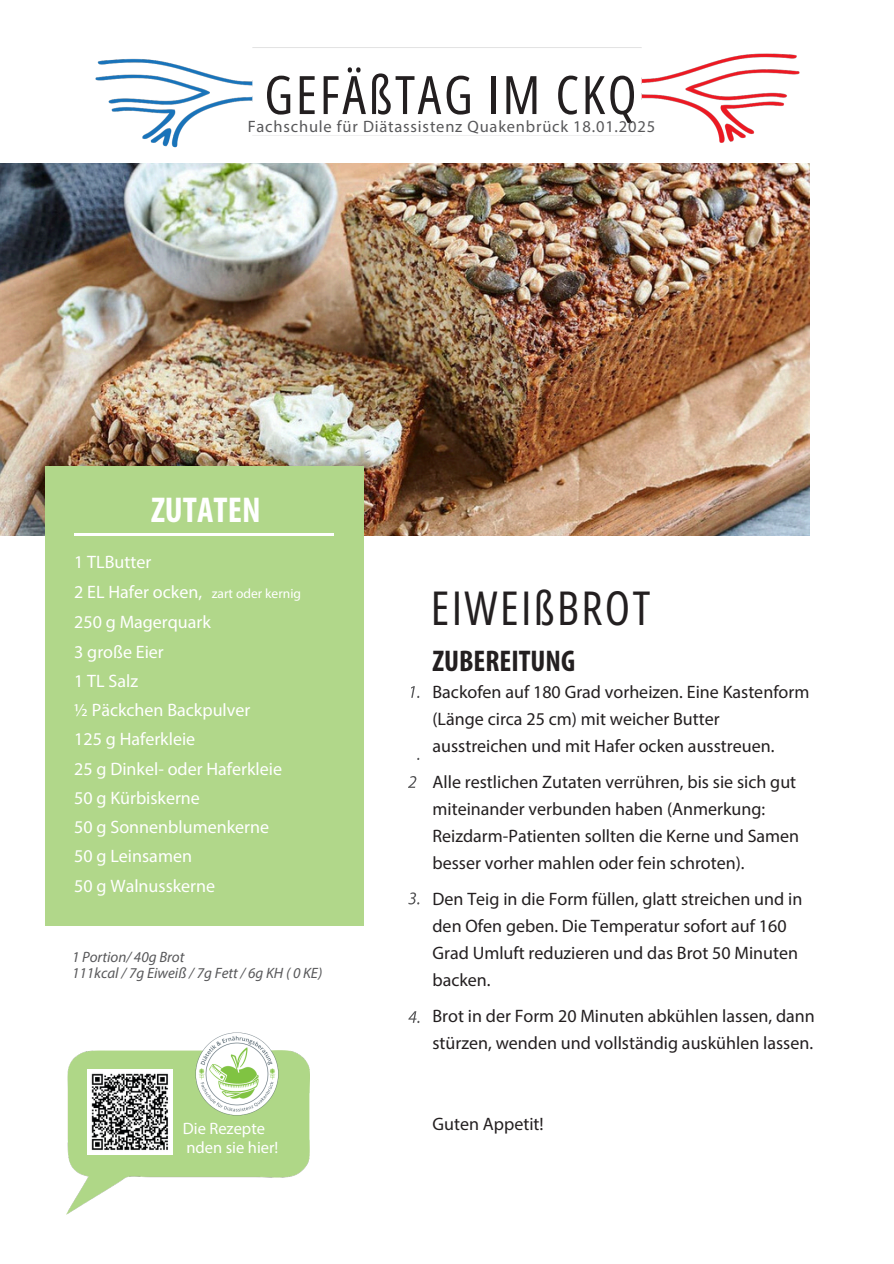
<style>
.page{position:relative;width:894px;height:1264px;background:#fff}
.page>*{position:absolute;margin:0;border:0;box-sizing:border-box;transform-origin:0 0}
.t1{font:52.95px "Open Sans Condensed";letter-spacing:.05em;color:#231f20}
.t2{font:46.5px "Open Sans Condensed";letter-spacing:.05em;color:#231f20}
.t3{font:700 condensed 36px "Myriad Pro";color:#fff}
.t4{font:700 condensed 30px "Myriad Pro";color:#231f20}
.t5{font:18px "Myriad Pro";color:#231f20}
.t6{font:18px/29.2px "Myriad Pro";color:#fff}
.t7{font:16.5px "Myriad Pro";letter-spacing:.05em;color:#58585a}
.t8{font:16.5px/19.2px "Myriad Pro";color:#fff}
.t9{font:italic 15px/15.8px "Myriad Pro";color:#58585a}
.t10{font:13.5px "Myriad Pro";color:#fff}
</style>
<div class="page">
<img style="left:67px;top:1050px;width:243px;height:163px">
<img style="left:87px;top:1069px;width:86px;height:85px">
<img style="left:95px;top:47px;width:705px;height:101px">
<img style="left:0;top:164px;width:809px;height:371px">
<div style="left:45px;top:466px;width:318px;height:459px;background:#b1d78a"></div>
<hr style="left:75px;top:533px;width:258px;height:2px;background:#fff">
<img style="left:188px;top:1032px;width:97px;height:90px">
<svg style="left:408px;top:776px;width:8px;height:12px"></svg>
<svg style="left:411px;top:686px;width:8px;height:12px"></svg>
<svg style="left:408px;top:892px;width:11px;height:12px"></svg>
<svg style="left:408px;top:1011px;width:11px;height:12px"></svg>
<p class="t1" style="left:264px;top:57px;width:373px">GEFÄßTAG IM CKQ</p>
<p class="t7" style="left:248px;top:120px;width:409px">Fachschule für Diätassistenz Quakenbrück 18.01.2025</p>
<p class="t3" style="left:151px;top:495px;width:111px">ZUTATEN</p>
<h2 class="t6" style="left:74px;top:549px;width:129px">1 TLButter<br>2 EL Hafer ocken,</h2>
<h4 class="t6" style="left:74px;top:609px;width:209px">250 g Magerquark<br>3 große Eier<br>1 TL Salz<br>½ Päckchen Backpulver<br>125 g Haferkleie<br>25 g Dinkel- oder Haferkleie<br>50 g Kürbiskerne<br>50 g Sonnenblumenkerne<br>50 g Leinsamen<br>50 g Walnusskerne</h4>
<h4 class="t10" style="left:212px;top:588px;width:91px">zart oder kernig</h4>
<h4 class="t9" style="left:72px;top:950px;width:251px">1 Portion/ 40g Brot<br>111kcal / 7g Eiweiß / 7g Fett / 6g KH ( 0 KE)</h4>
<h4 class="t8" style="left:183px;top:1120px;width:97px">Die Rezepte nden sie hier!</h4>
<p class="t2" style="left:431px;top:575px;width:221px">EIWEIßBROT</p>
<p class="t4" style="left:432px;top:648px;width:144px">ZUBEREITUNG</p>
<h4 class="t5" style="left:432px;top:684px;width:378px">Backofen auf 180 Grad vorheizen. Eine Kastenform</h4>
<h1 class="t5" style="left:432px;top:711px;width:288px">(Länge circa 25 cm) mit weicher Butter</h1>
<h3 class="t5" style="left:432px;top:738px;width:343px">ausstreichen und mit Hafer ocken ausstreuen.</h3>
<h4 class="t5" style="left:432px;top:774px;width:365px">Alle restlichen Zutaten verrühren, bis sie sich gut</h4>
<h4 class="t5" style="left:432px;top:801px;width:334px">miteinander verbunden haben (Anmerkung:</h4>
<h4 class="t5" style="left:432px;top:828px;width:368px">Reizdarm-Patienten sollten die Kerne und Samen</h4>
<h4 class="t5" style="left:432px;top:855px;width:313px">besser vorher mahlen oder fein schroten).</h4>
<h4 class="t5" style="left:432px;top:891px;width:371px">Den Teig in die Form füllen, glatt streichen und in</h4>
<h4 class="t5" style="left:432px;top:918px;width:355px">den Ofen geben. Die Temperatur sofort auf 160</h4>
<h4 class="t5" style="left:432px;top:945px;width:367px">Grad Umluft reduzieren und das Brot 50 Minuten</h4>
<h4 class="t5" style="left:432px;top:972px;width:60px">backen.</h4>
<h4 class="t5" style="left:432px;top:1008px;width:384px">Brot in der Form 20 Minuten abkühlen lassen, dann</h4>
<h5 class="t5" style="left:432px;top:1035px;width:382px">stürzen, wenden und vollständig auskühlen lassen.</h5>
<p class="t5" style="left:432px;top:1116px;width:113px">Guten Appetit!</p>
</div>
